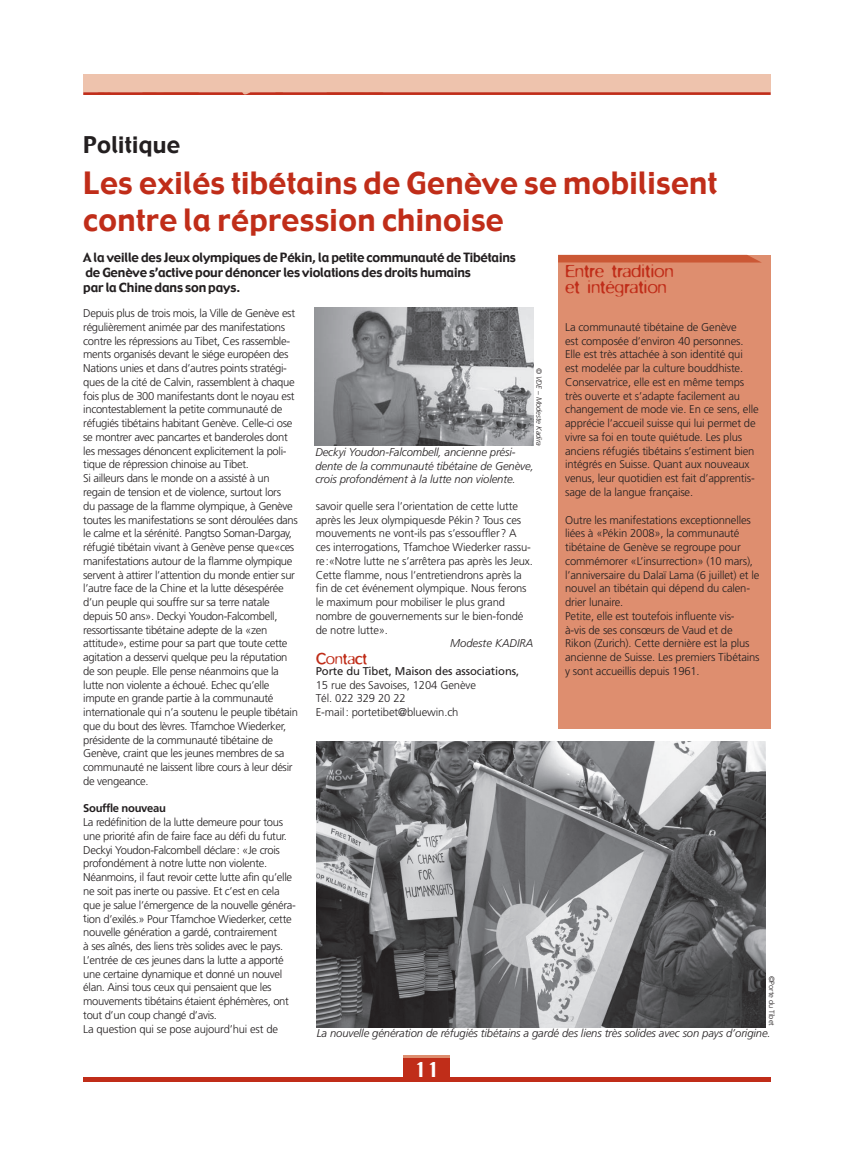
<style>
.page{position:relative;width:854px;height:1156px;background:#fff}
.page>*{position:absolute;margin:0;border:0;box-sizing:border-box;transform-origin:0 0}
.t1{font:30px/37.5px "Gadget";letter-spacing:.015em;color:#c02d19}
.t2{font:22.5px "Gadget";letter-spacing:.015em;color:#231f20}
.t3{font:20px/16.2px "Ikebana";color:#c02d19}
.t4{font:20px "Gadget";color:#fff}
.t5{font:17.5px "Ikebana";color:#c02d19}
.t6{font:12.5px/15px "Gadget";letter-spacing:-.01em;color:#231f20}
.t7{font:300 11.25px/13.8px "Frutiger";letter-spacing:-.03em;color:#231f20}
.t8{font:italic 300 11.25px/13.5px "Frutiger";letter-spacing:-.01em;color:#231f20}
.t9{font:300 11.25px/13.8px "Frutiger";letter-spacing:-.01em;color:#231f20}
.t10{font:11.25px "Frutiger";letter-spacing:-.01em;color:#231f20}
.t11{font:700 11.25px "Frutiger";letter-spacing:-.03em;color:#231f20}
.t12{font:italic 300 7.5px "Frutiger";letter-spacing:-.01em;color:#231f20}
.t13{font:300 7.5px "Frutiger";letter-spacing:-.01em;color:#231f20}
</style>
<div class="page">
<hr style="left:83px;top:92px;width:688px;height:3px;background:#c02d19">
<div style="left:404px;top:1055px;width:46px;height:26px;background:#c02d19"></div>
<hr style="left:404px;top:1054px;width:46px;height:3px;background:#de8e6f">
<div style="left:83px;top:1076px;width:688px;height:5px;background:#c02d19"></div>
<svg style="left:236px;top:92px;width:16px;height:3px"></svg>
<div style="left:83px;top:74px;width:688px;height:18px;background:#eec3ad"></div>
<img style="left:317px;top:741px;width:448px;height:286px">
<div style="left:558px;top:255px;width:213px;height:473px;background:#de8e6f"></div>
<img style="left:315px;top:307px;width:218px;height:138px">
<svg style="left:558px;top:255px;width:203px;height:7px"></svg>
<h2 class="t2" style="left:83px;top:130px;width:98px">Politique</h2>
<h1 class="t1" style="left:83px;top:165px;width:636px">Les exilés tibétains de Genève se mobilisent contre la répression chinoise</h1>
<p class="t6" style="left:83px;top:250px;width:434px">A la veille des Jeux olympiques de Pékin, la petite communauté de Tibétains de Genève s’active pour dénoncer les violations des droits humains<br>par la Chine dans son pays.</p>
<p class="t7" style="left:83px;top:306px;width:216px">Depuis plus de trois mois, la Ville de Genève est régulièrement animée par des manifestations contre les répressions au Tibet, Ces rassemble&shy;ments organisés devant le siége européen des Nations unies et dans d’autres points stratégi&shy;ques de la cité de Calvin, rassemblent à chaque fois plus de 300 manifestants dont le noyau est incontestablement la petite communauté de réfugiés tibétains habitant Genève. Celle-ci ose se montrer avec pancartes et banderoles dont les messages dénoncent explicitement la poli&shy;tique de répression chinoise au Tibet.<br>Si ailleurs dans le monde on a assisté à un regain de tension et de violence, surtout lors<br>du passage de la flamme olympique, à Genève toutes les manifestations se sont déroulées dans le calme et la sérénité. Pangtso Soman-Dargay, réfugié tibétain vivant à Genève pense que«ces manifestations autour de la flamme olympique servent à attirer l’attention du monde entier sur l’autre face de la Chine et la lutte désespérée d’un peuple qui souffre sur sa terre natale depuis 50 ans». Deckyi Youdon-Falcombell, ressortissante tibétaine adepte de la «zen attitude», estime pour sa part que toute cette agitation a desservi quelque peu la réputation de son peuple. Elle pense néanmoins que la lutte non violente a échoué. Echec qu’elle impute en grande partie à la communauté internationale qui n’a soutenu le peuple tibétain que du bout des lèvres. Tfamchoe Wiederker, présidente de la communauté tibétaine de Genève, craint que les jeunes membres de sa communauté ne laissent libre cours à leur désir de vengeance.</p>
<p class="t11" style="left:83px;top:801px;width:84px">Souffle nouveau</p>
<p class="t7" style="left:83px;top:815px;width:214px">La redéfinition de la lutte demeure pour tous une priorité afin de faire face au défi du futur.<br>Deckyi Youdon-Falcombell déclare : «Je crois profondément à notre lutte non violente.<br>Néanmoins, il faut revoir cette lutte afin qu’elle ne soit pas inerte ou passive. Et c’est en cela que je salue l’émergence de la nouvelle généra&shy;tion d’exilés.» Pour Tfamchoe Wiederker, cette nouvelle génération a gardé, contrairement<br>à ses aînés, des liens très solides avec le pays.<br>L’entrée de ces jeunes dans la lutte a apporté une certaine dynamique et donné un nouvel élan. Ainsi tous ceux qui pensaient que les mouvements tibétains étaient éphémères, ont tout d’un coup changé d’avis.<br>La question qui se pose aujourd’hui est de</p>
<h3 class="t3" style="left:565px;top:263px;width:110px">Entre tradition et intégration</h3>
<p class="t7" style="left:565px;top:320px;width:195px">La communauté tibétaine de Genève<br>est composée d’environ 40 personnes.<br>Elle est très attachée à son identité qui est modelée par la culture bouddhiste.<br>Conservatrice, elle est en même temps très ouverte et s’adapte facilement au changement de mode vie. En ce sens, elle apprécie l’accueil suisse qui lui permet de vivre sa foi en toute quiétude. Les plus anciens réfugiés tibétains s’estiment bien intégrés en Suisse. Quant aux nouveaux venus, leur quotidien est fait d’apprentis&shy;sage de la langue française.</p>
<p class="t7" style="left:565px;top:512px;width:196px">Outre les manifestations exceptionnelles liées à «Pékin 2008», la communauté tibétaine de Genève se regroupe pour commémorer «L’insurrection» (10 mars), l’anniversaire du Dalaï Lama (6 juillet) et le nouvel an tibétain qui dépend du calen&shy;drier lunaire.<br>Petite, elle est toutefois influente vis-<br>à-vis de ses consœurs de Vaud et de Rikon (Zurich). Cette dernière est la plus ancienne de Suisse. Les premiers Tibétains y sont accueillis depuis 1961.</p>
<p class="t12" style="left:543px;top:368px;width:80px;rotate:90deg">© VDE – Modeste Kadira</p>
<p class="t8" style="left:315px;top:445px;width:220px">Deckyi Youdon-Falcombell, ancienne prési&shy;dente de la communauté tibétaine de Genève, crois profondément à la lutte non violente.</p>
<p class="t7" style="left:316px;top:499px;width:219px">savoir quelle sera l’orientation de cette lutte après les Jeux olympiquesde Pékin ? Tous ces mouvements ne vont-ils pas s’essouffler ? A ces interrogations, Tfamchoe Wiederker rassu&shy;re :«Notre lutte ne s’arrêtera pas après les Jeux.<br>Cette flamme, nous l’entretiendrons après la fin de cet événement olympique. Nous ferons le maximum pour mobiliser le plus grand nombre de gouvernements sur le bien-fondé de notre lutte».</p>
<p class="t8" style="left:450px;top:636px;width:85px">Modeste KADIRA</p>
<h3 class="t5" style="left:316px;top:648px;width:53px">Contact</h3>
<p class="t10" style="left:316px;top:664px;width:205px">Porte du Tibet, Maison des associations,</p>
<p class="t9" style="left:316px;top:677px;width:162px">15 rue des Savoises, 1204 Genève<br>Tél. 022 329 20 22<br>E-mail : portetibet@bluewin.ch</p>
<p class="t13" style="left:776px;top:975px;width:52px;rotate:90deg">©Porte du Tibet</p>
<p class="t8" style="left:317px;top:1026px;width:455px">La nouvelle génération de réfugiés tibétains a gardé des liens très solides avec son pays d’origine.</p>
<h3 class="t4" style="left:415px;top:1056px;width:26px">11</h3>
</div>
